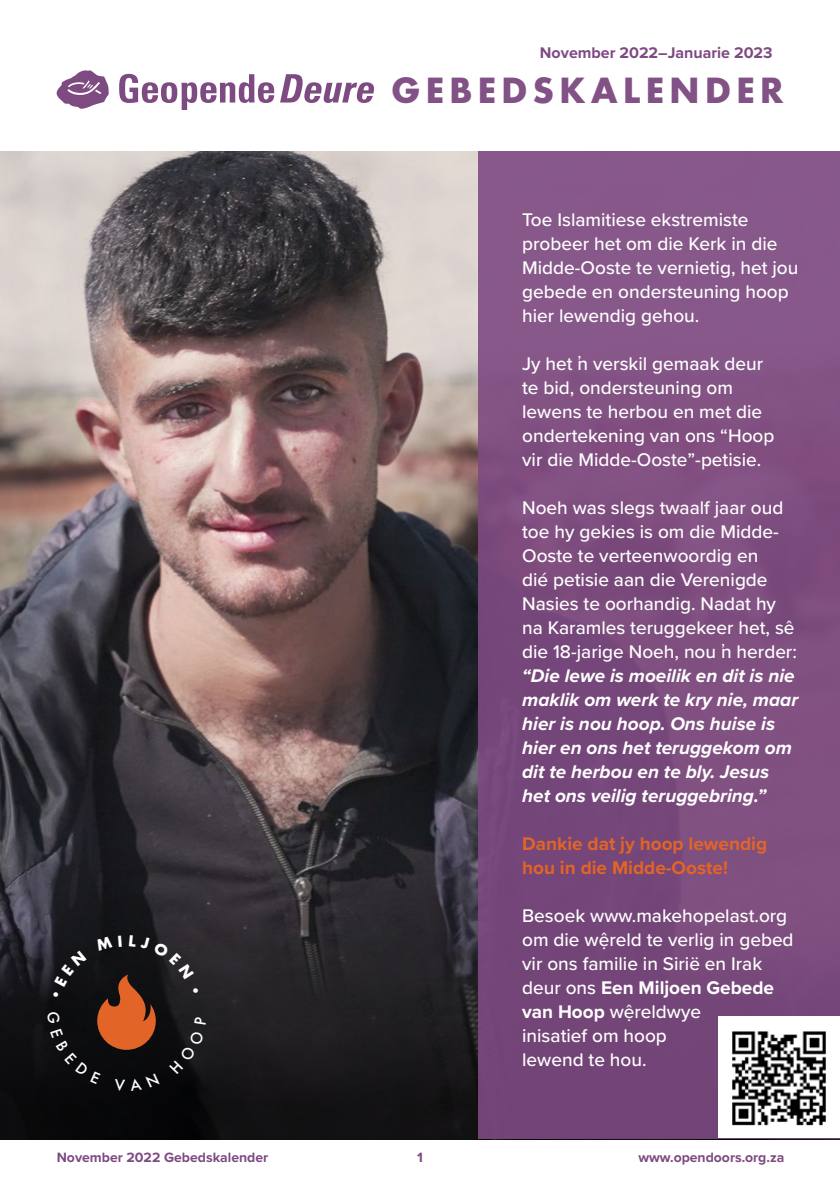
<style>
.page{position:relative;width:840px;height:1191px;background:#fff}
.page>*{position:absolute;margin:0;border:0;box-sizing:border-box;transform-origin:0 0}
.t1{font:700 38px "Futura PT";letter-spacing:.13em;color:#825186}
.t2{font:500 19px/24px "Proxima Nova";color:#fff}
.t3{font:italic 700 19px/24px "Proxima Nova";color:#fff}
.t4{font:700 19px/24px "Proxima Nova";color:#e26427}
.t5{font:700 16px "Proxima Nova";color:#7e4a82}
.t6{font:700 14px "Proxima Nova";color:#7e4a82}
.s1{font-weight:700}
</style>
<div class="page">
<img style="left:0;top:151px;width:478px;height:651px">
<svg style="left:0;top:802px;width:839px;height:338px;background:#252328"></svg>
<div style="left:478px;top:151px;width:361px;height:988px;background:#7e4a82"></div>
<div style="left:717px;top:1016px;width:122px;height:121px;background:#fff"></div>
<img style="left:732px;top:1031px;width:94px;height:95px">
<svg style="left:57px;top:70px;width:52px;height:39px"></svg>
<svg style="left:119px;top:74px;width:155px;height:36px"></svg>
<svg style="left:280px;top:74px;width:94px;height:29px"></svg>
<svg style="left:47px;top:935px;width:159px;height:156px;background:#281b17"></svg>
<p class="t5" style="left:539px;top:41px;width:234px">November 2022–Januarie 2023</p>
<h1 class="t1" style="left:391px;top:65px;width:394px">GEBEDSKALENDER</h1>
<p class="t2" style="left:522px;top:207px;width:277px">Toe Islamitiese ekstremiste probeer het om die Kerk in die<br>Midde-Ooste te vernietig, het jou gebede en ondersteuning hoop hier lewendig gehou.</p>
<p class="t2" style="left:522px;top:351px;width:254px">Jy het ŉ verskil gemaak deur te bid, ondersteuning om lewens te herbou en met die ondertekening van ons “Hoop vir die Midde-Ooste”-petisie.</p>
<p class="t2" style="left:522px;top:495px;width:276px">Noeh was slegs twaalf jaar oud toe hy gekies is om die Midde-<br>Ooste te verteenwoordig en<br>dié petisie aan die Verenigde<br>Nasies te oorhandig. Nadat hy na Karamles teruggekeer het, sê die 18-jarige Noeh, nou ŉ herder:</p>
<p class="t3" style="left:522px;top:663px;width:277px">“Die lewe is moeilik en dit is nie maklik om werk te kry nie, maar hier is nou hoop. Ons huise is hier en ons het teruggekom om dit te herbou en te bly. Jesus het ons veilig teruggebring.”</p>
<p class="t4" style="left:522px;top:831px;width:246px">Dankie dat jy hoop lewendig hou in die Midde-Ooste!</p>
<p class="t2" style="left:522px;top:903px;width:273px">Besoek www.makehopelast.org om die wệreld te verlig in gebed vir ons familie in Sirië en Irak deur ons <span class="s1">Een Miljoen Gebede van Hoop</span> wệreldwye<br>inisatief om hoop<br>lewend te hou.</p>
<p class="t6" style="left:57px;top:1147px;width:213px">November 2022 Gebedskalender</p>
<p class="t6" style="left:417px;top:1147px;width:7px">1</p>
<p class="t6" style="left:638px;top:1147px;width:147px">www.opendoors.org.za</p>
</div>
